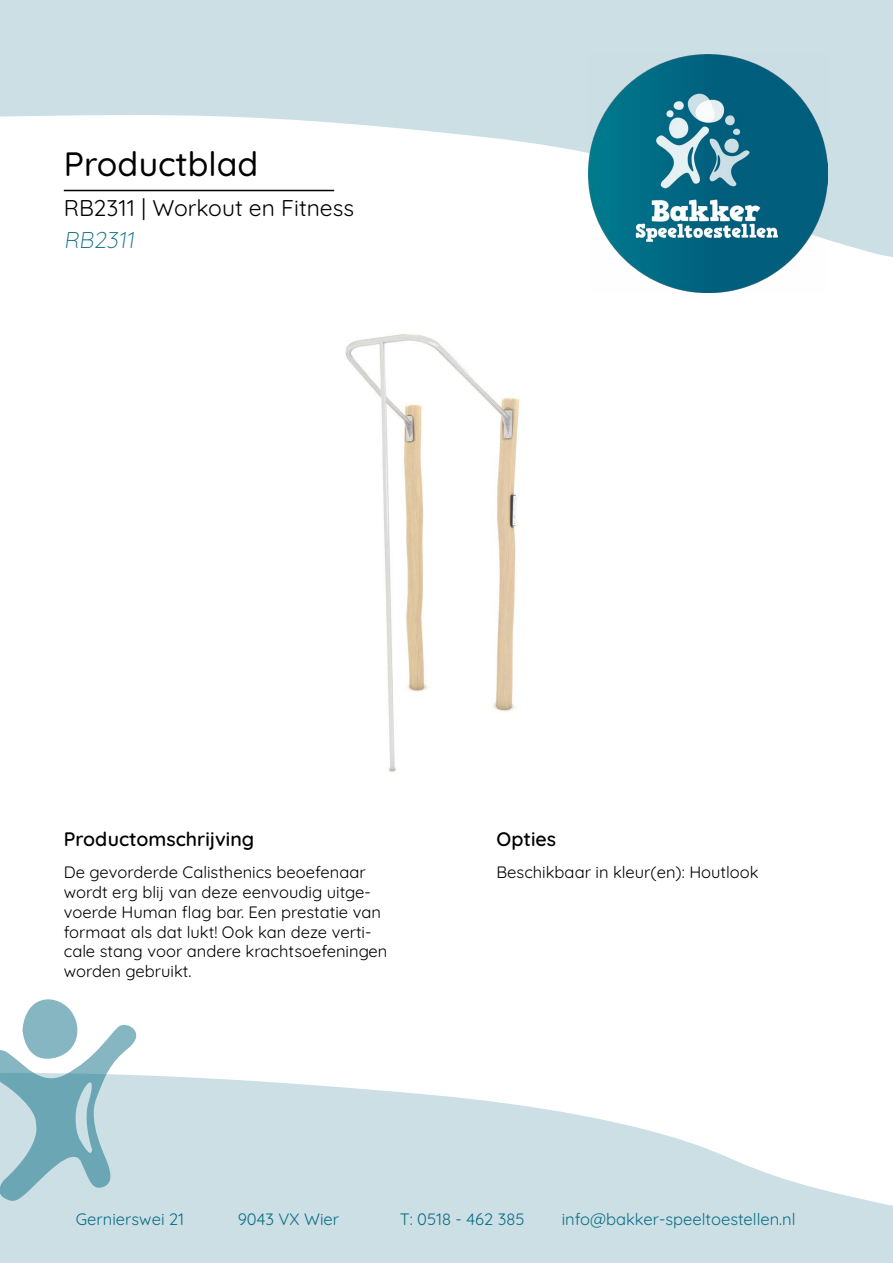
<style>
.page{position:relative;width:893px;height:1263px;background:#fff}
.page>*{position:absolute;margin:0;border:0;box-sizing:border-box;transform-origin:0 0}
.t1{font:500 33.75px "Quicksand";color:#000}
.t2{font:22.8px "Quicksand";color:#000}
.t3{font:300 22.8px "Quicksand";color:#0b6d85}
.t4{font:600 19.5px "Quicksand";color:#000}
.t5{font:16.5px/19.8px "Quicksand";color:#000}
.t6{font:16.5px "Quicksand";color:#0b6d85}
</style>
<div class="page">
<svg style="left:0;top:0;width:893px;height:257px;fill:#ccdfe5"></svg>
<img style="left:589px;top:54px;width:238px;height:238px">
<svg style="left:0;top:1075px;width:893px;height:188px;fill:#ccdfe5"></svg>
<svg style="left:0;top:999px;width:136px;height:202px"></svg>
<hr style="left:64px;top:190px;width:270px;height:1px;background:#000">
<img style="left:345px;top:334px;width:177px;height:439px">
<h1 class="t1" style="left:64px;top:138px;width:196px">Productblad</h1>
<h2 class="t2" style="left:64px;top:191px;width:292px">RB2311 | Workout en Fitness</h2>
<h2 class="t3" style="left:64px;top:222px;width:77px">RB2311</h2>
<p class="t4" style="left:64px;top:823px;width:192px">Productomschrijving</p>
<p class="t4" style="left:497px;top:823px;width:61px">Opties</p>
<p class="t5" style="left:64px;top:861px;width:325px">De gevorderde Calisthenics beoefenaar wordt erg blij van deze eenvoudig uitge&shy;voerde Human flag bar. Een prestatie van formaat als dat lukt! Ook kan deze verti&shy;cale stang voor andere krachtsoefeningen worden gebruikt.</p>
<p class="t5" style="left:497px;top:861px;width:264px">Beschikbaar in kleur(en): Houtlook</p>
<p class="t6" style="left:76px;top:1207px;width:110px">Gernierswei 21</p>
<p class="t6" style="left:238px;top:1207px;width:103px">9043 VX Wier</p>
<p class="t6" style="left:400px;top:1207px;width:126px">T: 0518 - 462 385</p>
<p class="t6" style="left:562px;top:1207px;width:235px">info@bakker-speeltoestellen.nl</p>
</div>
